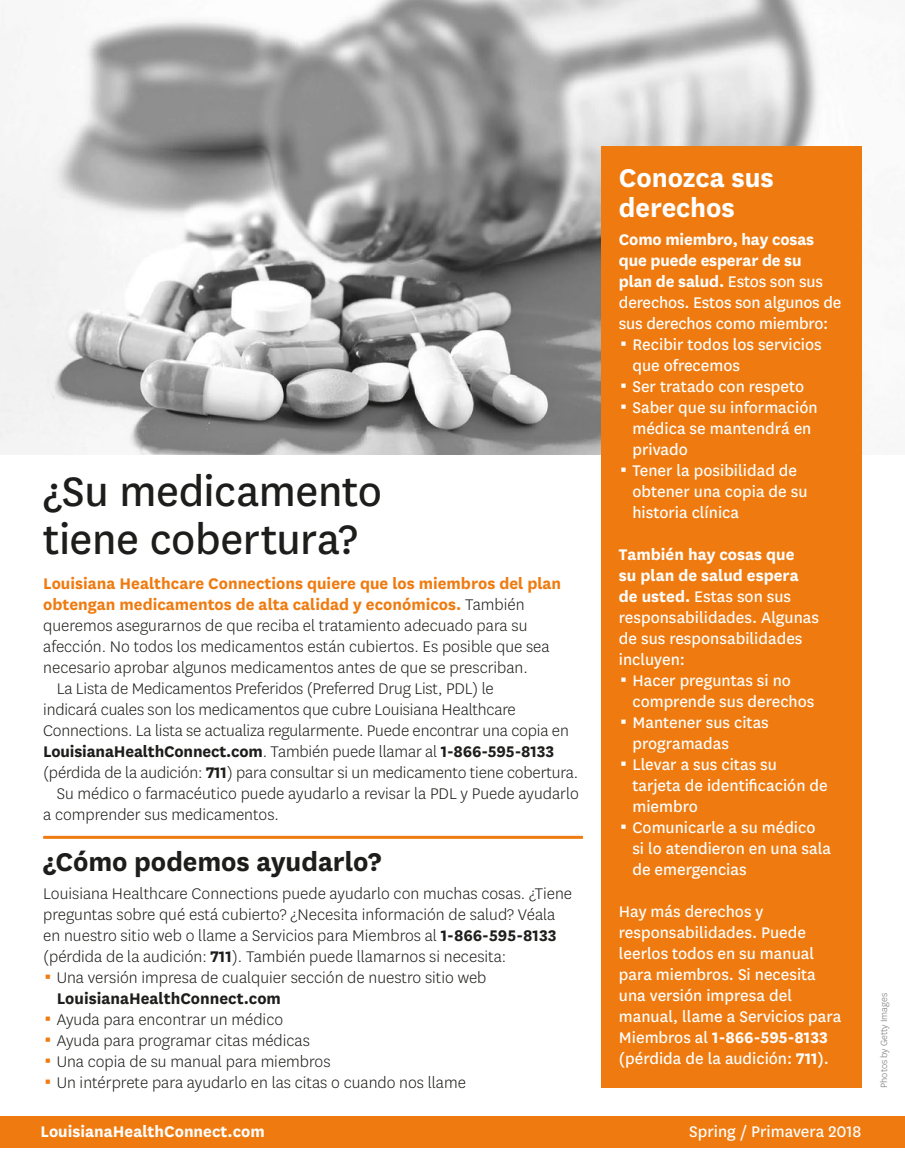
<style>
.page{position:relative;width:905px;height:1175px;background:#fff}
.page>*{position:absolute;margin:0;border:0;box-sizing:border-box;transform-origin:0 0}
.t1{font:48px/48px "Centene Sans";letter-spacing:-.01em;color:#1d1d1b}
.t2{font:700 30px "Centene Sans";letter-spacing:-.005em;color:#1d1d1b}
.t3{font:700 30px/30px "Centene Sans";letter-spacing:-.005em;color:#fff}
.t4{font:300 18px/21px "Centene Sans";color:#1d1d1b}
.t5{font:18px/21px "Centene Sans";color:#fff}
.t6{font:700 18px "Centene Sans";color:#fff}
.t7{font:300 10.5px "Centene Sans";color:#747373}
.s1{font-weight:700;color:#ef7b10}
.s2{font-weight:700}
</style>
<div class="page">
<div style="left:0;top:1116px;width:905px;height:31px;background:#ef7b10"></div>
<img style="left:0;top:0;width:862px;height:455px">
<div style="left:601px;top:146px;width:260px;height:941px;background:#ef7b10"></div>
<hr style="left:43px;top:836px;width:540px;height:3px;background:#ef7b10">
<h2 class="t1" style="left:43px;top:465px;width:340px">¿Su medicamento tiene cobertura?</h2>
<p class="t4" style="left:43px;top:572px;width:519px"><span class="s1">Louisiana Healthcare Connections quiere que los miembros del plan obtengan medicamentos de alta calidad y económicos.</span> También queremos asegurarnos de que reciba el tratamiento adecuado para su afección. No todos los medicamentos están cubiertos. Es posible que sea necesario aprobar algunos medicamentos antes de que se prescriban.</p>
<p class="t4" style="left:43px;top:677px;width:536px;text-indent:14px">La Lista de Medicamentos Preferidos (Preferred Drug List, PDL) le<br>indicará cuales son los medicamentos que cubre Louisiana Healthcare Connections. La lista se actualiza regularmente. Puede encontrar una copia en <span class="s2">LouisianaHealthConnect.com</span>. También puede llamar al <span class="s2">1-866-595-8133 </span>(pérdida de la audición: <span class="s2">711</span>) para consultar si un medicamento tiene cobertura.</p>
<p class="t4" style="left:43px;top:782px;width:537px;text-indent:14px">Su médico o farmacéutico puede ayudarlo a revisar la PDL y Puede ayudarlo a comprender sus medicamentos.</p>
<h2 class="t2" style="left:43px;top:840px;width:339px">¿Cómo podemos ayudarlo?</h2>
<p class="t4" style="left:43px;top:882px;width:530px">Louisiana Healthcare Connections puede ayudarlo con muchas cosas. ¿Tiene preguntas sobre qué está cubierto? ¿Necesita información de salud? Véala en nuestro sitio web o llame a Servicios para Miembros al <span class="s2">1-866-595-8133 </span>(pérdida de la audición: <span class="s2">711</span>). También puede llamarnos si necesita:</p>
<p class="t4" style="left:57px;top:966px;width:431px">Una versión impresa de cualquier sección de nuestro sitio web<br><span class="s2">LouisianaHealthConnect.com</span></p>
<p class="t4" style="left:57px;top:1008px;width:228px">Ayuda para encontrar un médico</p>
<p class="t4" style="left:57px;top:1029px;width:255px">Ayuda para programar citas médicas</p>
<p class="t4" style="left:57px;top:1050px;width:275px">Una copia de su manual para miembros</p>
<p class="t4" style="left:57px;top:1071px;width:411px">Un intérprete para ayudarlo en las citas o cuando nos llame</p>
<h2 class="t3" style="left:619px;top:160px;width:156px">Conozca sus derechos</h2>
<p class="t5" style="left:619px;top:228px;width:224px"><span class="s2">Como miembro, hay cosas que puede esperar de su<br>plan de salud.</span> Estos son sus derechos. Estos son algunos de sus derechos como miembro:</p>
<p class="t5" style="left:632px;top:333px;width:191px">Recibir todos los servicios que ofrecemos</p>
<p class="t5" style="left:632px;top:375px;width:173px">Ser tratado con respeto</p>
<p class="t5" style="left:632px;top:396px;width:187px">Saber que su información médica se mantendrá en privado</p>
<p class="t5" style="left:632px;top:459px;width:176px">Tener la posibilidad de obtener una copia de su historia clínica</p>
<p class="t5" style="left:619px;top:543px;width:201px"><span class="s2">También hay cosas que<br>su plan de salud espera de usted.</span> Estas son sus responsabilidades. Algunas de sus responsabilidades incluyen:</p>
<p class="t5" style="left:632px;top:669px;width:183px">Hacer preguntas si no comprende sus derechos</p>
<p class="t5" style="left:632px;top:711px;width:138px">Mantener sus citas programadas</p>
<p class="t5" style="left:632px;top:753px;width:197px">Llevar a sus citas su tarjeta de identificación de miembro</p>
<p class="t5" style="left:632px;top:816px;width:200px">Comunicarle a su médico si lo atendieron en una sala de emergencias</p>
<p class="t5" style="left:619px;top:900px;width:224px">Hay más derechos y responsabilidades. Puede leerlos todos en su manual para miembros. Si necesita una versión impresa del manual, llame a Servicios para<br>Miembros al <span class="s2">1-866-595-8133 </span>(pérdida de la audición: <span class="s2">711</span>).</p>
<p class="t6" style="left:41px;top:1118px;width:226px">LouisianaHealthConnect.com</p>
<p class="t5" style="left:689px;top:1120px;width:174px">Spring / Primavera 2018</p>
<p class="t7" style="left:877px;top:1087px;width:96px;rotate:-90deg">Photos by Getty Images</p>
</div>
